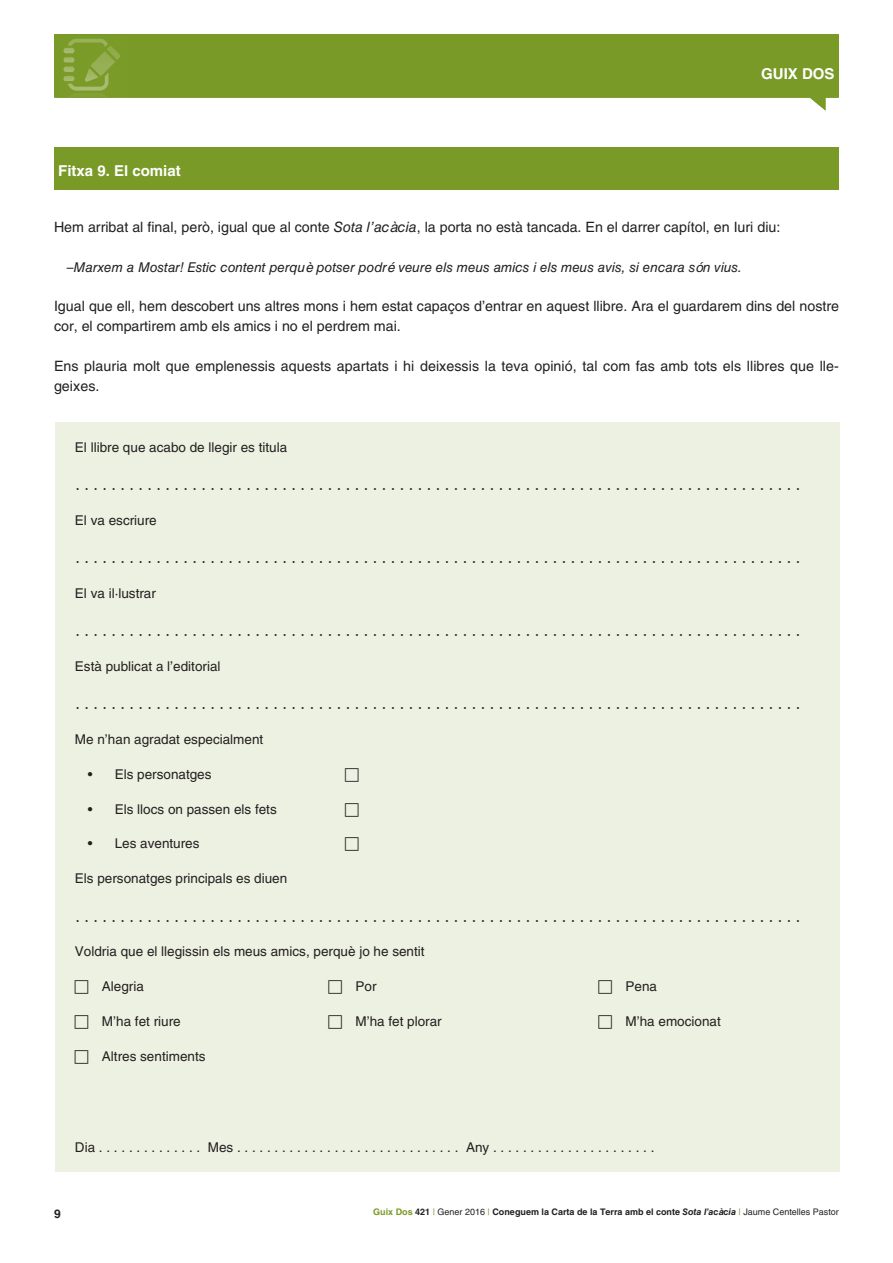
<style>
.page{position:relative;width:893px;height:1263px;background:#fff}
.page>*{position:absolute;margin:0;border:0;box-sizing:border-box;transform-origin:0 0}
.t1{font:18px "Times";color:#231f20}
.t2{font:700 15px "Helvetica LT Std";color:#fff}
.t3{font:14.25px/19.8px "Helvetica LT Std";color:#231f20}
.t4{font:13.5px "Helvetica LT Std";color:#231f20}
.t5{font:italic 13.5px "Helvetica LT Std";color:#231f20}
.t6{font:700 12px "Helvetica LT Std";color:#231f20}
.t7{font:700 9px "Helvetica LT Std";color:#231f20}
.s1{font-style:italic}
.s2{color:#799a27}
.s3{font-weight:400;color:#799a27}
.s4{font-weight:400}
</style>
<div class="page">
<div style="left:54px;top:34px;width:785px;height:64px;background:#799a27"></div>
<svg style="left:808px;top:97px;width:17px;height:13px"></svg>
<img style="left:63px;top:38px;width:57px;height:59px">
<div style="left:54px;top:147px;width:785px;height:43px;background:#799a27"></div>
<div style="left:55px;top:422px;width:785px;height:749px;background:#edf1e2"></div>
<p class="t2" style="left:58px;top:161px;width:124px">Fitxa 9. El comiat</p>
<p class="t2" style="left:761px;top:64px;width:75px">GUIX DOS</p>
<p class="t3" style="left:54px;top:217px;width:728px">Hem arribat al final, però, igual que al conte <span class="s1">Sota l’acàcia</span>, la porta no està tancada. En el darrer capítol, en Iuri diu:</p>
<p class="t5" style="left:67px;top:259px;width:677px">–Marxem a Mostar! Estic content perquè potser podré veure els meus amics i els meus avis, si encara són vius.</p>
<p class="t3" style="left:54px;top:296px;width:787px">Igual que ell, hem descobert uns altres mons i hem estat capaços d’entrar en aquest llibre. Ara el guardarem dins del nostre cor, el compartirem amb els amics i no el perdrem mai.</p>
<p class="t3" style="left:54px;top:356px;width:786px">Ens plauria molt que emplenessis aquests apartats i hi deixessis la teva opinió, tal com fas amb tots els llibres que lle&shy;geixes.</p>
<p class="t4" style="left:75px;top:439px;width:214px">El llibre que acabo de llegir es titula</p>
<p class="t1" style="left:75px;top:467px;width:726px">. . . . . . . . . . . . . . . . . . . . . . . . . . . . . . . . . . . . . . . . . . . . . . . . . . . . . . . . . . . . . . . . . . . . . . . . . . . . . . . . .</p>
<p class="t4" style="left:75px;top:512px;width:83px">El va escriure</p>
<p class="t1" style="left:75px;top:540px;width:726px">. . . . . . . . . . . . . . . . . . . . . . . . . . . . . . . . . . . . . . . . . . . . . . . . . . . . . . . . . . . . . . . . . . . . . . . . . . . . . . . . .</p>
<p class="t4" style="left:75px;top:585px;width:83px">El va il·lustrar</p>
<p class="t1" style="left:75px;top:613px;width:726px">. . . . . . . . . . . . . . . . . . . . . . . . . . . . . . . . . . . . . . . . . . . . . . . . . . . . . . . . . . . . . . . . . . . . . . . . . . . . . . . . .</p>
<p class="t4" style="left:75px;top:658px;width:147px">Està publicat a l’editorial</p>
<p class="t1" style="left:75px;top:686px;width:726px">. . . . . . . . . . . . . . . . . . . . . . . . . . . . . . . . . . . . . . . . . . . . . . . . . . . . . . . . . . . . . . . . . . . . . . . . . . . . . . . . .</p>
<p class="t4" style="left:75px;top:731px;width:190px">Me n’han agradat especialment</p>
<p class="t4" style="left:88px;top:766px;width:125px">• Els personatges</p>
<p class="t4" style="left:88px;top:801px;width:191px">• Els llocs on passen els fets</p>
<p class="t4" style="left:88px;top:836px;width:113px">• Les aventures</p>
<p class="t4" style="left:75px;top:871px;width:214px">Els personatges principals es diuen</p>
<p class="t1" style="left:75px;top:899px;width:726px">. . . . . . . . . . . . . . . . . . . . . . . . . . . . . . . . . . . . . . . . . . . . . . . . . . . . . . . . . . . . . . . . . . . . . . . . . . . . . . . . .</p>
<p class="t4" style="left:75px;top:944px;width:351px">Voldria que el llegissin els meus amics, perquè jo he sentit</p>
<p class="t4" style="left:102px;top:978px;width:44px">Alegria</p>
<p class="t4" style="left:355px;top:978px;width:23px">Por</p>
<p class="t4" style="left:625px;top:978px;width:33px">Pena</p>
<p class="t4" style="left:102px;top:1013px;width:80px">M’ha fet riure</p>
<p class="t4" style="left:355px;top:1013px;width:88px">M’ha fet plorar</p>
<p class="t4" style="left:625px;top:1013px;width:97px">M’ha emocionat</p>
<p class="t4" style="left:102px;top:1048px;width:105px">Altres sentiments</p>
<p class="t4" style="left:75px;top:1139px;width:581px">Dia . . . . . . . . . . . . . . Mes . . . . . . . . . . . . . . . . . . . . . . . . . . . . . . Any . . . . . . . . . . . . . . . . . . . . . .</p>
<p class="t6" style="left:54px;top:1206px;width:8px">9</p>
<p class="t7" style="left:373px;top:1207px;width:467px"><span class="s2">Guix Dos</span> 421 <span class="s3">|</span> <span class="s4">Gener 2016</span> <span class="s3">|</span> Coneguem la Carta de la Terra amb el conte <span class="s1">Sota l’acàcia</span> <span class="s3">|</span> <span class="s4">Jaume Centelles Pastor</span></p>
</div>
